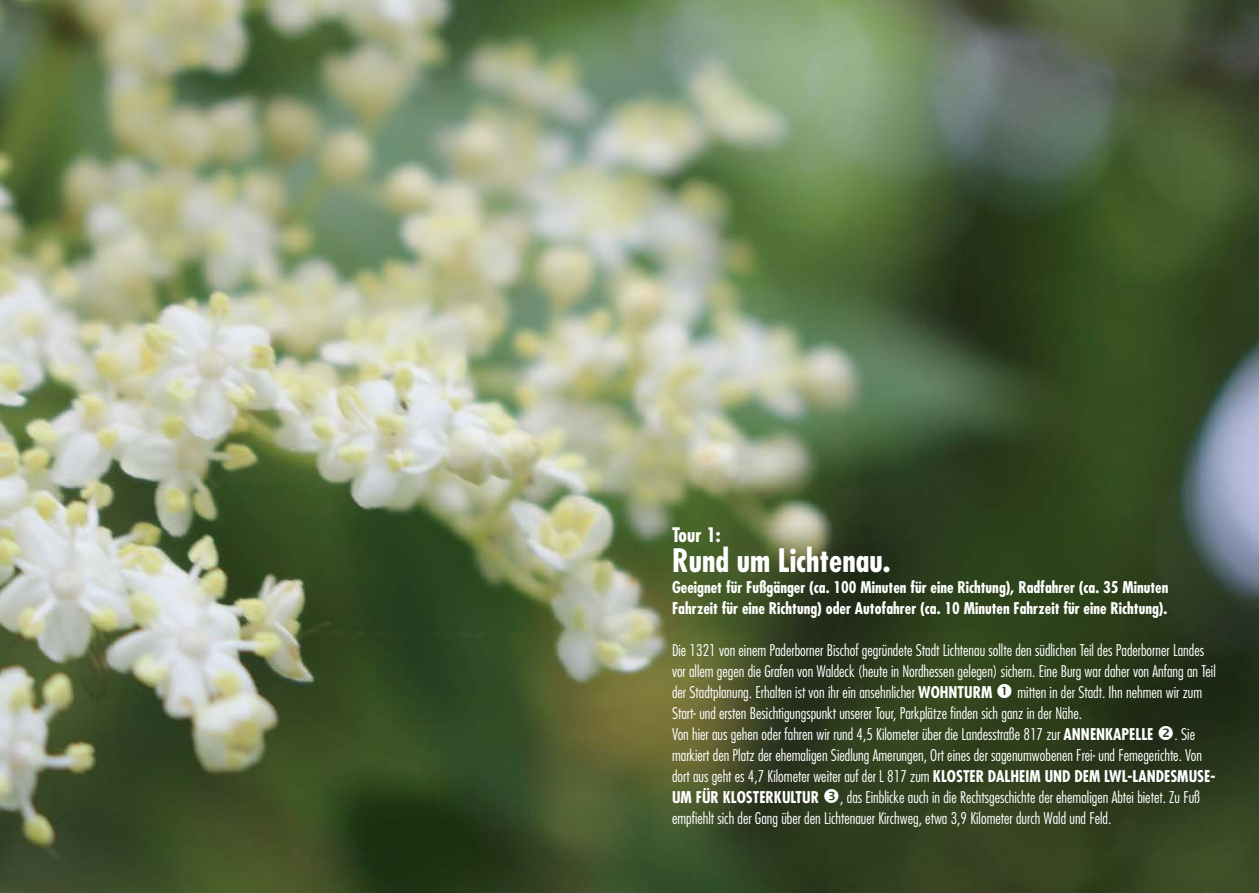
<style>
.page{position:relative;width:1259px;height:893px;background:#fff}
.page>*{position:absolute;margin:0;border:0;box-sizing:border-box;transform-origin:0 0}
.t1{font:700 condensed 31.5px "Futura Std";color:#fff}
.t2{font:700 condensed 19.5px "Futura Std";color:#fff}
.t3{font:300 condensed 15.75px/21px "Futura Std";color:#fff}
.t4{font:700 condensed 15.75px/21px "Futura Std";color:#fff}
.s1{font-weight:700}
</style>
<div class="page">
<img style="left:0;top:0;width:1259px;height:893px">
<svg style="left:997px;top:683px;width:14px;height:15px"></svg>
<svg style="left:1158px;top:725px;width:15px;height:15px"></svg>
<svg style="left:824px;top:788px;width:14px;height:15px"></svg>
<p class="t2" style="left:672px;top:522px;width:50px">Tour 1:</p>
<h1 class="t1" style="left:672px;top:540px;width:220px">Rund um Lichtenau.</h1>
<p class="t4" style="left:672px;top:576px;width:498px">Geeignet für Fußgänger (ca. 100 Minuten für eine Richtung), Radfahrer (ca. 35 Minuten<br>Fahrzeit für eine Richtung) oder Autofahrer (ca. 10 Minuten Fahrzeit für eine Richtung).</p>
<p class="t3" style="left:672px;top:639px;width:545px">Die 1321 von einem Paderborner Bischof gegründete Stadt Lichtenau sollte den südlichen Teil des Paderborner Landes vor allem gegen die Grafen von Waldeck (heute in Nordhessen gelegen) sichern. Eine Burg war daher von Anfang an Teil der Stadtplanung. Erhalten ist von ihr ein ansehnlicher <span class="s1">Wohnturm</span></p>
<p class="t3" style="left:672px;top:681px;width:531px;text-indent:345px">mitten in der Stadt. Ihn nehmen wir zum<br>Start- und ersten Besichtigungspunkt unserer Tour, Parkplätze finden sich ganz in der Nähe.<br>Von hier aus gehen oder fahren wir rund 4,5 Kilometer über die Landesstraße 817 zur <span class="s1">Annenkapelle</span></p>
<p class="t3" style="left:672px;top:723px;width:531px;text-indent:502px">. Sie markiert den Platz der ehemaligen Siedlung Amerungen, Ort eines der sagenumwobenen Frei- und Femegerichte. Von dort aus geht es 4,7 Kilometer weiter auf der L 817 zum <span class="s1">Kloster Dalheim und dem</span></p>
<p class="t4" style="left:1104px;top:765px;width:61px">LWL-Landesm</p>
<p class="t4" style="left:1188px;top:765px;width:28px">use-</p>
<p class="t4" style="left:672px;top:786px;width:145px">um für Klosterkultur</p>
<p class="t3" style="left:672px;top:786px;width:529px;text-indent:168px">, das Einblicke auch in die Rechtsgeschichte der ehemaligen Abtei bietet. Zu Fuß empfiehlt sich der Gang über den Lichtenauer Kirchweg, etwa 3,9 Kilometer durch Wald und Feld.</p>
</div>
